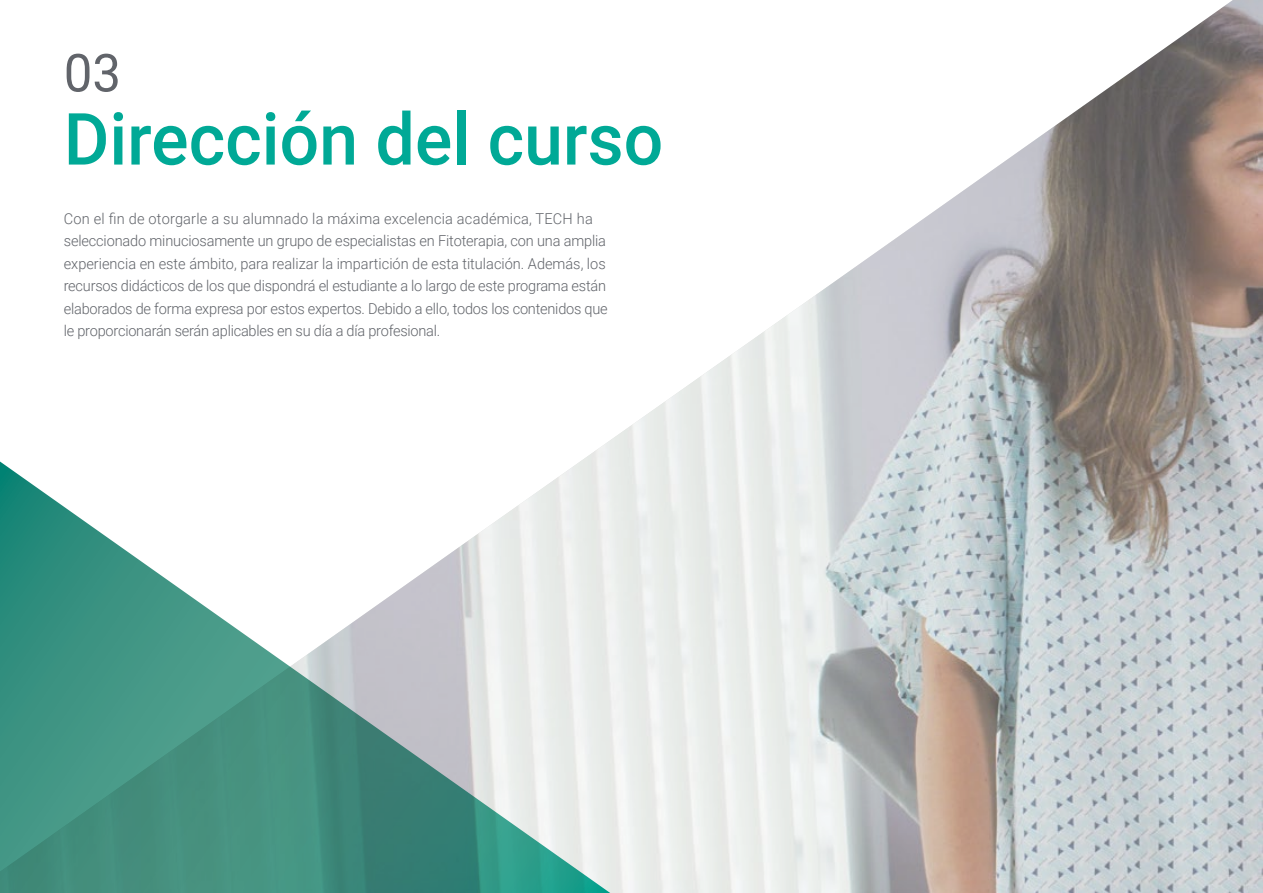
<style>
.page{position:relative;width:1263px;height:893px;background:#fff}
.page>*{position:absolute;margin:0;border:0;box-sizing:border-box;transform-origin:0 0}
.t1{font:500 72px "Roboto";color:#00a996}
.t2{font:52.5px "Roboto";color:#61646a}
.t3{font:300 15px/22.5px "Roboto";letter-spacing:-.01em;color:#61646a}
</style>
<div class="page">
<img style="left:603px;top:0;width:660px;height:893px">
<svg style="left:0;top:446px;width:640px;height:447px"></svg>
<h2 class="t2" style="left:64px;top:36px;width:59px">03</h2>
<h1 class="t1" style="left:64px;top:89px;width:601px">Dirección del curso</h1>
<p class="t3" style="left:64px;top:207px;width:545px">Con el fin de otorgarle a su alumnado la máxima excelencia académica, TECH ha seleccionado minuciosamente un grupo de especialistas en Fitoterapia, con una amplia experiencia en este ámbito, para realizar la impartición de esta titulación. Además, los recursos didácticos de los que dispondrá el estudiante a lo largo de este programa están elaborados de forma expresa por estos expertos. Debido a ello, todos los contenidos que le proporcionarán serán aplicables en su día a día profesional.</p>
</div>
